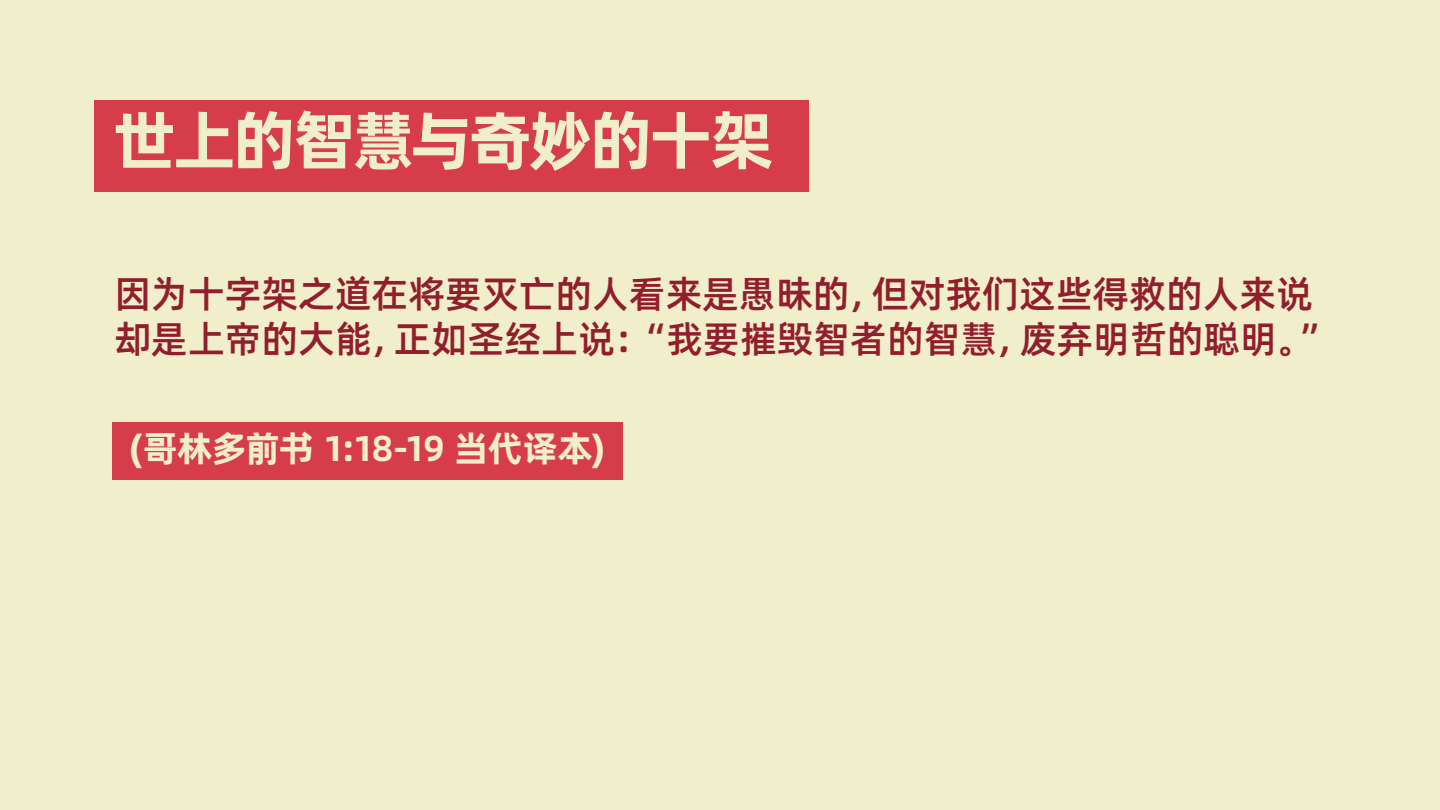
<style>
.page{position:relative;width:1440px;height:810px;background:#f1eecb}
.page>*{position:absolute;margin:0;border:0;box-sizing:border-box;transform-origin:0 0}
.t1{font:700 64.5px "Alibaba Pu Hui Ti";letter-spacing:-.05em;color:#f1eecb}
.t2{font:500 37.5px/45px "Alibaba Pu Hui Ti";color:#921e2d}
.t3{font:700 36px "Alibaba Pu Hui Ti";letter-spacing:-.03em;color:#f1eecb}
</style>
<div class="page">
<div style="left:94px;top:100px;width:714px;height:92px;background:#d63c49"></div>
<div style="left:112px;top:423px;width:510px;height:57px;background:#d63c49"></div>
<h1 class="t1" style="left:113px;top:89px;width:662px">世上的智慧与奇妙的十架</h1>
<p class="t2" style="left:115px;top:269px;width:1216px">因为十字架之道在将要灭亡的人看来是愚昧的，但对我们这些得救的人来说却是上帝的大能，正如圣经上说：“我要摧毁智者的智慧，废弃明哲的聪明。”</p>
<p class="t3" style="left:129px;top:420px;width:477px">(哥林多前书 1:18-19 当代译本)</p>
</div>
